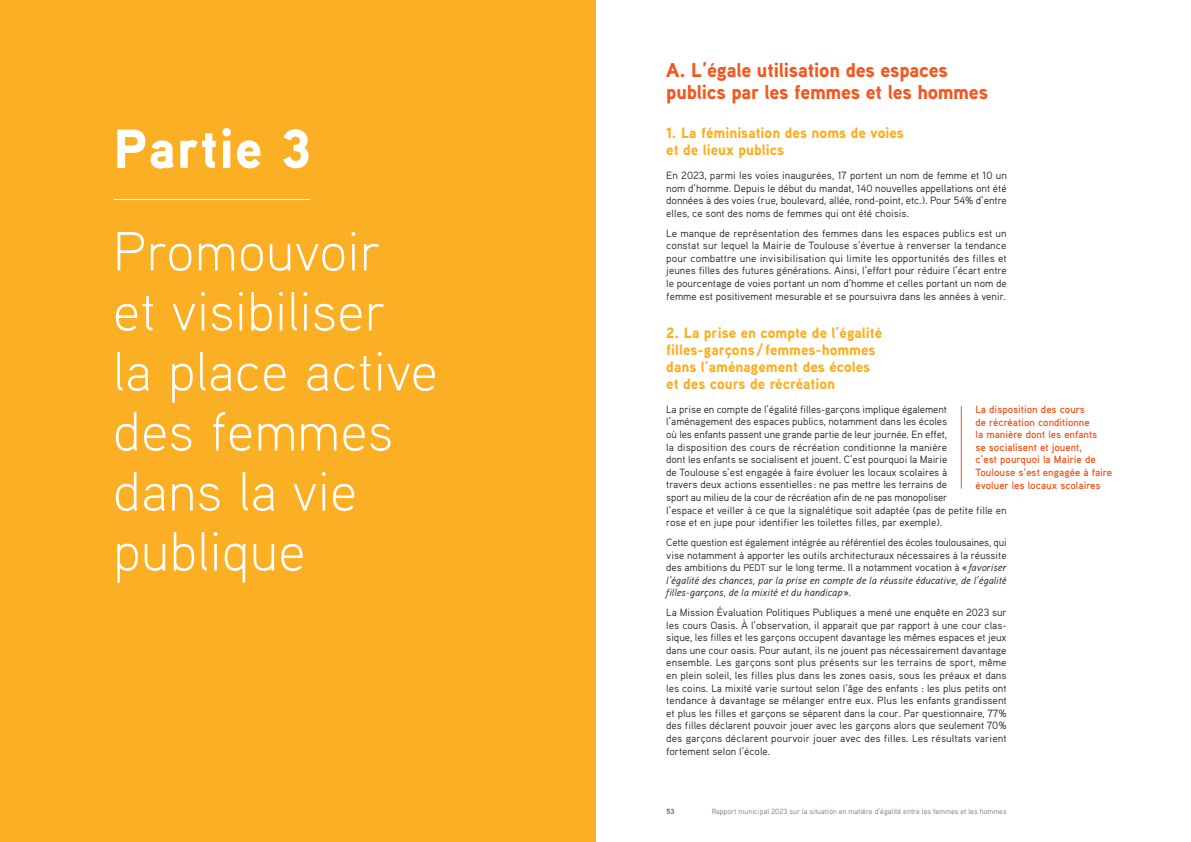
<style>
.page{position:relative;width:1191px;height:842px;background:#fff}
.page>*{position:absolute;margin:0;border:0;box-sizing:border-box;transform-origin:0 0}
.Axes_titre{font:300 55px/60px "Aaux Pro";letter-spacing:.02em;color:#fff}
.N{font:900 55px "Aaux Pro";letter-spacing:.02em;color:#fff}
._2023_Titre1-A{font:900 20px/22px "Aaux Pro";letter-spacing:-.01em;color:#f15921}
._2023_Titre2_suite{font:900 15px/17px "Aaux Pro";color:#fbaf25}
._2023_Titre2{font:900 15px/17px "Aaux Pro";color:#fbaf25}
.t1{font:10.5px/12.6px "Aaux Pro";color:#231f20;text-align:justify}
._2023_Extrait_impaire{font:700 10.5px/12.6px "Aaux Pro";color:#f15921}
.t2{font:7.5px "Aaux Pro";color:#81776a}
.t3{font:900 7.5px "Aaux Pro";color:#81776a}
.s1{font-size:9.5px}
.s2{font-style:italic}
</style>
<div class="page">
<div style="left:0;top:0;width:595px;height:842px;background:#fbaf25"></div>
<hr style="left:113px;top:199px;width:197px;height:1px;background:#fff">
<hr style="left:960px;top:406px;width:1px;height:82px;background:#f15921">
<p class="N" style="left:113px;top:113px;width:199px">Partie 3</p>
<p class="Axes_titre" style="left:113px;top:220px;width:325px">Promouvoir<br>et visibiliser<br>la place active des femmes dans la vie publique</p>
<p class="_2023_Titre1-A" style="left:666px;top:58px;width:323px">A. L’égale utilisation des espaces publics par les femmes et les hommes</p>
<p class="_2023_Titre2" style="left:666px;top:124px;width:239px">1. La féminisation des noms de voies et de lieux publics</p>
<p class="t1" style="left:666px;top:169px;width:342px">En 2023, parmi les voies inaugurées, 17 portent un nom de femme et 10 un nom d’homme. Depuis le début du mandat, 140 nouvelles appellations ont été données à des voies (rue, boulevard, allée, rond-point, etc.). Pour 54% d’entre elles, ce sont des noms de femmes qui ont été choisis.</p>
<p class="t1" style="left:666px;top:226px;width:342px">Le manque de représentation des femmes dans les espaces publics est un constat sur lequel la Mairie de Toulouse s’évertue à renverser la tendance pour combattre une invisibilisation qui limite les opportunités des filles et jeunes filles des futures générations. Ainsi, l’effort pour réduire l’écart entre le pourcentage de voies portant un nom d’homme et celles portant un nom de femme est positivement mesurable et se poursuivra dans les années à venir.</p>
<p class="_2023_Titre2_suite" style="left:666px;top:324px;width:217px">2. La prise en compte de l’égalité filles-garçons / femmes-hommes dans l’aménagement des écoles et des cours de récréation</p>
<p class="t1" style="left:666px;top:403px;width:342px;text-align:left">La prise en compte de l’égalité filles-garçons implique également l’aménagement des espaces publics, notamment dans les écoles<br>où les enfants passent une grande partie de leur journée. En effet,<br>la disposition des cours de récréation conditionne la manière<br>dont les enfants se socialisent et jouent. C’est pourquoi la Mairie<br>de Toulouse s’est engagée à faire évoluer les locaux scolaires à<br>travers deux actions essentielles : ne pas mettre les terrains de<br>sport au milieu de la cour de récréation afin de ne pas monopoliser<br>l’espace et veiller à ce que la signalétique soit adaptée (pas de petite fille en rose et en jupe pour identifier les toilettes filles, par exemple).</p>
<p class="t1" style="left:666px;top:536px;width:342px">Cette question est également intégrée au référentiel des écoles toulousaines, qui vise notamment à apporter les outils architecturaux nécessaires à la réussite des ambitions du <span class="s1">PEDT</span> sur le long terme. Il a notamment vocation à « <span class="s2">favoriser l’égalité des chances, par la prise en compte de la réussite éducative, de l’égalité filles-garçons, de la mixité et du handicap</span>».</p>
<p class="t1" style="left:666px;top:606px;width:342px">La Mission Évaluation Politiques Publiques a mené une enquête en 2023 sur les cours Oasis. À l’observation, il apparait que par rapport à une cour clas&shy;sique, les filles et les garçons occupent davantage les mêmes espaces et jeux dans une cour oasis. Pour autant, ils ne jouent pas nécessairement davantage ensemble. Les garçons sont plus présents sur les terrains de sport, même en plein soleil, les filles plus dans les zones oasis, sous les préaux et dans les coins. La mixité varie surtout selon l’âge des enfants : les plus petits ont tendance à davantage se mélanger entre eux. Plus les enfants grandissent et plus les filles et garçons se séparent dans la cour. Par questionnaire, 77% des filles déclarent pouvoir jouer avec les garçons alors que seulement 70% des garçons déclarent pourvoir jouer avec des filles. Les résultats varient fortement selon l’école.</p>
<p class="_2023_Extrait_impaire" style="left:975px;top:403px;width:138px">La disposition des cours<br>de récréation conditionne<br>la manière dont les enfants<br>se socialisent et jouent,<br>c’est pourquoi la Mairie de<br>Toulouse s’est engagée à faire évoluer les locaux scolaires</p>
<p class="t3" style="left:666px;top:806px;width:10px">53</p>
<p class="t2" style="left:711px;top:806px;width:296px">Rapport municipal 2023 sur la situation en matière d’égalité entre les femmes et les hommes</p>
</div>
